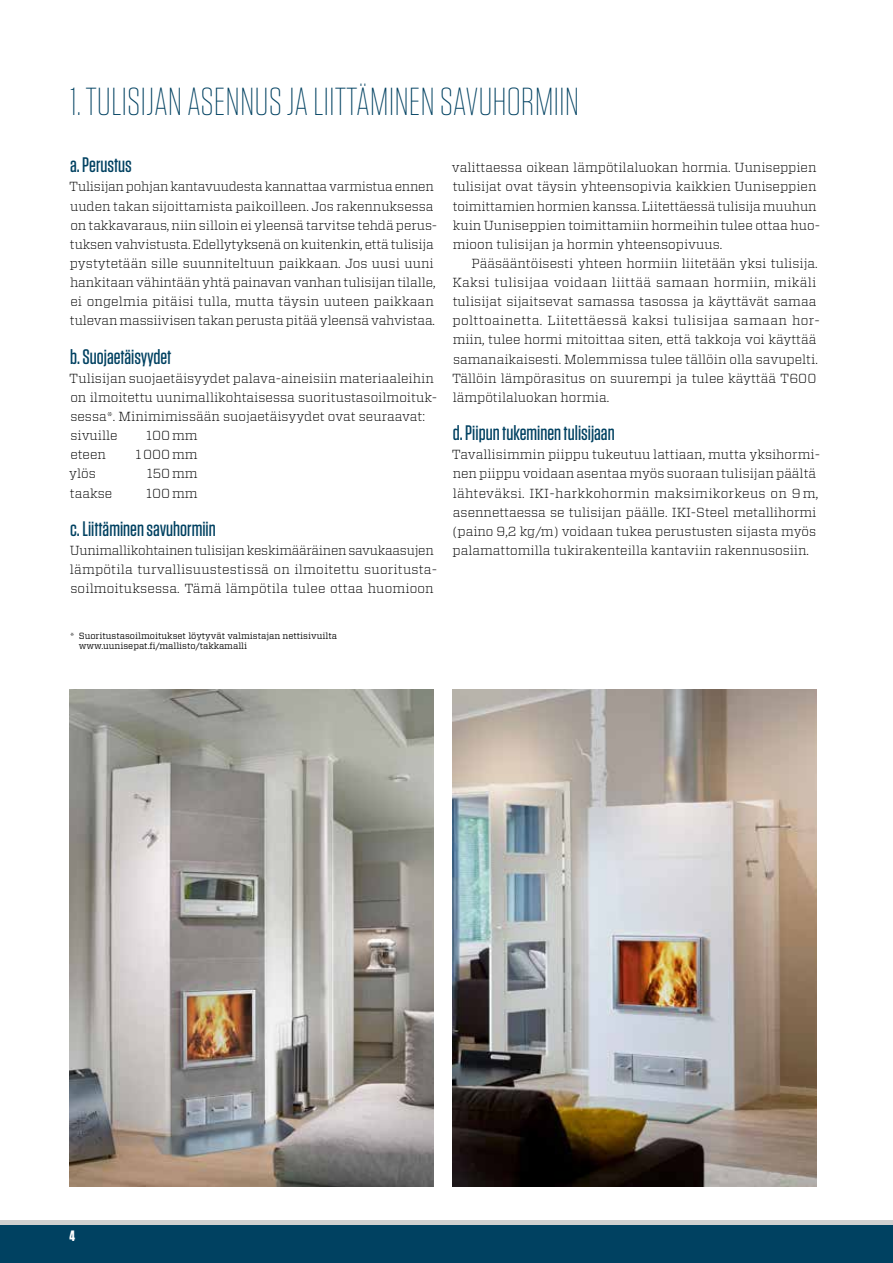
<style>
.page{position:relative;width:893px;height:1263px;background:#fff}
.page>*{position:absolute;margin:0;border:0;box-sizing:border-box;transform-origin:0 0}
.t1{font:200 39px "Tungsten";color:#004161}
.t2{font:500 21px "Tungsten";color:#004161}
.t3{font:700 15px "Tungsten";color:#fff}
.t4{font:300 13.2px/19.2px "Vitesse";color:#000}
.t5{font:9px/10.5px "Vitesse";color:#000}
</style>
<div class="page">
<div style="left:0;top:1225px;width:893px;height:38px;background:#004161"></div>
<div style="left:0;top:1220px;width:893px;height:5px;background:#d0d0d0"></div>
<img style="left:70px;top:689px;width:364px;height:497px">
<img style="left:453px;top:689px;width:363px;height:497px">
<h1 class="t1" style="left:70px;top:82px;width:511px">1. TULISIJAN ASENNUS JA LIITTÄMINEN SAVUHORMIIN</h1>
<h2 class="t2" style="left:70px;top:154px;width:63px">a. Perustus</h2>
<p class="t4" style="left:69px;top:177px;width:370px">Tulisijan pohjan kantavuudesta kannattaa varmistua ennen uuden takan sijoittamista paikoilleen. Jos rakennuksessa on takkavaraus, niin silloin ei yleensä tarvitse tehdä perus&shy;tuksen vahvistusta. Edellytyksenä on kuitenkin, että tulisija pystytetään sille suunniteltuun paikkaan. Jos uusi uuni hankitaan vähintään yhtä painavan vanhan tulisijan tilalle, ei ongelmia pitäisi tulla, mutta täysin uuteen paikkaan tulevan massiivisen takan perusta pitää yleensä vahvistaa.</p>
<h2 class="t2" style="left:70px;top:345px;width:103px">b. Suojaetäisyydet</h2>
<p class="t4" style="left:69px;top:368px;width:370px">Tulisijan suojaetäisyydet palava-aineisiin materiaaleihin on ilmoitettu uunimallikohtaisessa suoritustasoilmoituk&shy;sessa*. Minimimissään suojaetäisyydet ovat seuraavat: sivuille</p>
<p class="t4" style="left:146px;top:425px;width:53px">100 mm</p>
<p class="t4" style="left:70px;top:445px;width:37px">eteen</p>
<p class="t4" style="left:135px;top:445px;width:64px">1 000 mm</p>
<p class="t4" style="left:69px;top:464px;width:28px">ylös</p>
<p class="t4" style="left:147px;top:464px;width:52px">150 mm</p>
<p class="t4" style="left:70px;top:483px;width:44px">taakse</p>
<p class="t4" style="left:146px;top:483px;width:53px">100 mm</p>
<h2 class="t2" style="left:70px;top:518px;width:147px">c. Liittäminen savuhormiin</h2>
<p class="t4" style="left:70px;top:540px;width:369px">Uunimallikohtainen tulisijan keskimääräinen savukaasujen lämpötila turvallisuustestissä on ilmoitettu suoritusta&shy;soilmoituksessa. Tämä lämpötila tulee ottaa huomioon</p>
<p class="t5" style="left:79px;top:630px;width:260px;text-indent:-9px">* Suoritustasoilmoitukset löytyvät valmistajan nettisivuilta www.uunisepat.fi/mallisto/takkamalli</p>
<p class="t4" style="left:452px;top:158px;width:370px">valittaessa oikean lämpötilaluokan hormia. Uuniseppien tulisijat ovat täysin yhteensopivia kaikkien Uuniseppien toimittamien hormien kanssa. Liitettäessä tulisija muuhun kuin Uuniseppien toimittamiin hormeihin tulee ottaa huo&shy;mioon tulisijan ja hormin yhteensopivuus.</p>
<p class="t4" style="left:452px;top:253px;width:370px;text-indent:20px">Pääsääntöisesti yhteen hormiin liitetään yksi tulisija.<br>Kaksi tulisijaa voidaan liittää samaan hormiin, mikäli tulisijat sijaitsevat samassa tasossa ja käyttävät samaa polttoainetta. Liitettäessä kaksi tulisijaa samaan hor&shy;miin, tulee hormi mitoittaa siten, että takkoja voi käyttää samanaikaisesti. Molemmissa tulee tällöin olla savupelti.<br>Tällöin lämpörasitus on suurempi ja tulee käyttää T600 lämpötilaluokan hormia.</p>
<h2 class="t2" style="left:453px;top:422px;width:163px">d. Piipun tukeminen tulisijaan</h2>
<p class="t4" style="left:452px;top:445px;width:370px">Tavallisimmin piippu tukeutuu lattiaan, mutta yksihormi&shy;nen piippu voidaan asentaa myös suoraan tulisijan päältä lähteväksi. IKI-harkkohormin maksimikorkeus on 9 m, asennettaessa se tulisijan päälle. IKI-Steel metallihormi (paino 9,2 kg/m) voidaan tukea perustusten sijasta myös palamattomilla tukirakenteilla kantaviin rakennusosiin.</p>
<p class="t3" style="left:70px;top:1228px;width:7px">4</p>
</div>
